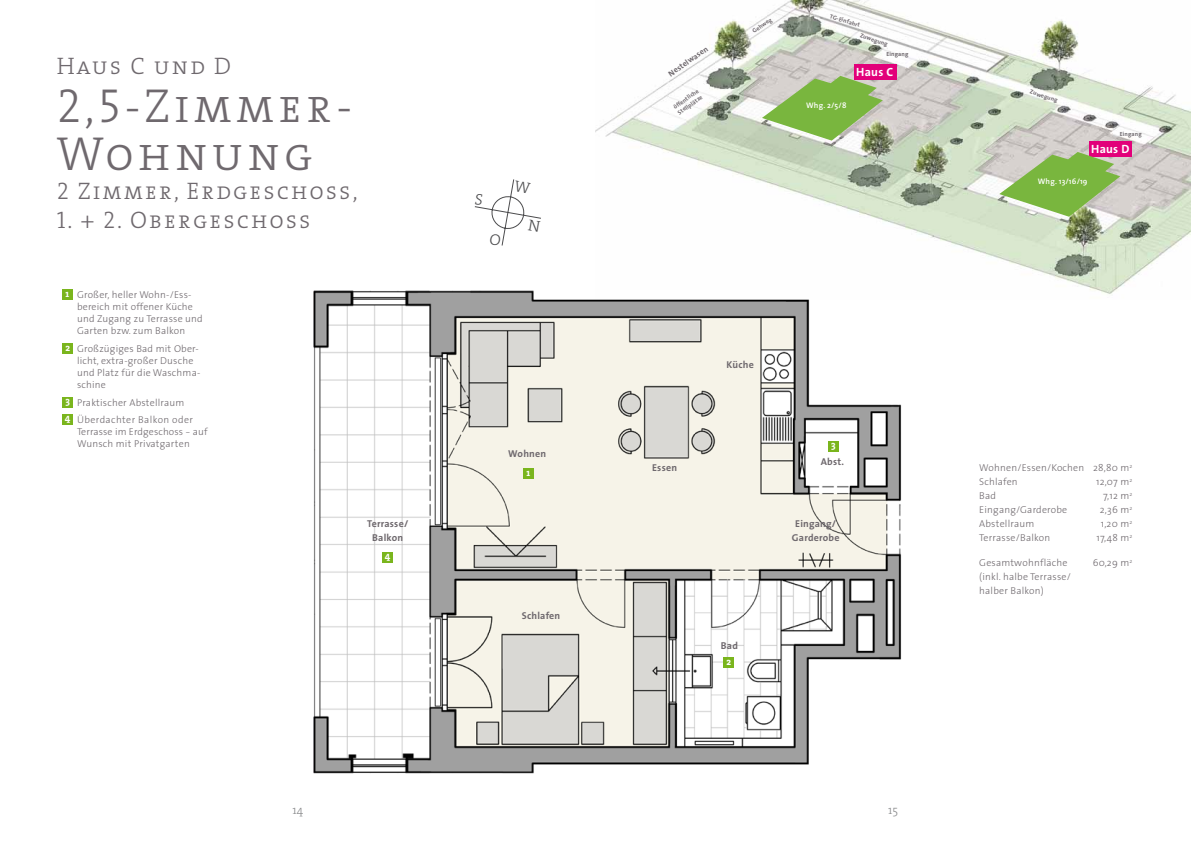
<style>
.page{position:relative;width:1191px;height:842px;background:#fff}
.page>*{position:absolute;margin:0;border:0;box-sizing:border-box;transform-origin:0 0}
.t1{font:48px/48px "The Serif Light Caps";letter-spacing:.08em;color:#6f696e}
.t2{font:24px "The Serif Light Caps";letter-spacing:.08em;color:#6f696e}
.t3{font:700 12px "The Sans";letter-spacing:.02em;color:#fff}
.t4{font:300 12px "The Serif";color:#87888a}
.t5{font:300 10px/12px "The Sans";letter-spacing:.02em;color:#6f696e}
.t6{font:700 10px/14px "The Sans";letter-spacing:.02em;color:#6f696e;text-align:center}
.t7{font:700 10px/16.7px "The Serif";color:#fff}
.t8{font:600 8px "The Sans";letter-spacing:.02em;color:#fff}
.t9{font:700 8px "The Sans";color:#6f696e}
.t10{font:700 6px/7.2px "The Sans";letter-spacing:.02em;color:#6f696e}
.s1{font-family:"The Serif";font-weight:700;color:#fff}
</style>
<div class="page">
<img style="left:595px;top:0;width:596px;height:294px">
<img style="left:313px;top:279px;width:614px;height:495px">
<div style="left:62px;top:289px;width:11px;height:11px;background:#7ab51d"></div>
<div style="left:62px;top:343px;width:11px;height:11px;background:#7ab51d"></div>
<div style="left:62px;top:397px;width:11px;height:11px;background:#7ab51d"></div>
<div style="left:62px;top:414px;width:11px;height:11px;background:#7ab51d"></div>
<div style="left:523px;top:468px;width:11px;height:11px;background:#7ab51d"></div>
<div style="left:723px;top:657px;width:11px;height:11px;background:#7ab51d"></div>
<div style="left:382px;top:552px;width:11px;height:11px;background:#7ab51d"></div>
<div style="left:828px;top:441px;width:11px;height:11px;background:#7ab51d"></div>
<div style="left:1089px;top:142px;width:43px;height:15px;background:#e2007a"></div>
<svg style="left:762px;top:76px;width:121px;height:65px;background:#9ec079"></svg>
<div style="left:853px;top:65px;width:43px;height:15px;background:#e2007a"></div>
<svg style="left:999px;top:152px;width:121px;height:65px;background:#a2bf7c"></svg>
<svg style="left:474px;top:179px;width:67px;height:67px"></svg>
<h2 class="t2" style="left:57px;top:46px;width:176px">Haus C und D</h2>
<h1 class="t1" style="left:57px;top:81px;width:297px">2,5-Zimmer-<br>Wohnung</h1>
<h2 class="t2" style="left:57px;top:171px;width:302px">2 Zimmer, Erdgeschoss,</h2>
<h2 class="t2" style="left:57px;top:200px;width:255px">1. + 2. Obergeschoss</h2>
<p class="t5" style="left:77px;top:288px;width:127px;text-indent:-12px"><span class="s1">1</span> Großer, heller Wohn-/Ess&shy;bereich mit offener Küche und Zugang zu Terrasse und<br>Garten bzw. zum Balkon</p>
<p class="t5" style="left:77px;top:342px;width:125px">Großzügiges Bad mit Ober&shy;licht, extra-großer Dusche und Platz für die Waschma&shy;schine</p>
<p class="t5" style="left:77px;top:393px;width:117px;line-height:17.7px">Praktischer Abstellraum<br>Überdachter Balkon oder</p>
<p class="t5" style="left:77px;top:426px;width:132px">Terrasse im Erdgeschoss - auf<br>Wunsch mit Privatgarten</p>
<p class="t7" style="left:65px;top:339px;width:6px">2</p>
<p class="t7" style="left:65px;top:392px;width:7px">3<br>4</p>
<p class="t6" style="left:367px;top:517px;width:42px">Terrasse/<br>Balkon</p>
<p class="t7" style="left:385px;top:547px;width:7px">4</p>
<p class="t10" style="left:831px;top:12px;width:33px;rotate:17deg">TG-Einfahrt</p>
<p class="t10" style="left:751px;top:29px;width:24px;rotate:-35deg">Gehweg</p>
<p class="t10" style="left:861px;top:32px;width:30px;rotate:18deg">Zuwegung</p>
<p class="t9" style="left:665px;top:69px;width:48px;rotate:-35deg">Nestelwasen</p>
<p class="t10" style="left:886px;top:50px;width:23px">Eingang</p>
<p class="t3" style="left:856px;top:62px;width:38px">Haus C</p>
<p class="t10" style="left:672px;top:104px;width:31px;rotate:-35deg">öffentliche<br>Stellplätze</p>
<p class="t8" style="left:806px;top:98px;width:42px">Whg. 2/5/8</p>
<p class="t6" style="left:508px;top:446px;width:39px">Wohnen</p>
<p class="t7" style="left:526px;top:464px;width:5px">1</p>
<p class="t6" style="left:522px;top:608px;width:40px">Schlafen</p>
<p class="t6" style="left:652px;top:461px;width:26px">Essen</p>
<p class="t6" style="left:726px;top:357px;width:29px">Küche</p>
<p class="t7" style="left:831px;top:436px;width:6px">3</p>
<p class="t6" style="left:821px;top:454px;width:25px">Abst.</p>
<p class="t6" style="left:792px;top:516px;width:49px">Eingang/<br>Garderobe</p>
<p class="t6" style="left:721px;top:639px;width:19px">Bad</p>
<p class="t7" style="left:726px;top:653px;width:6px">2</p>
<p class="t4" style="left:292px;top:800px;width:12px">14</p>
<p class="t4" style="left:888px;top:800px;width:11px">15</p>
<p class="t10" style="left:1031px;top:88px;width:30px;rotate:18deg">Zuwegung</p>
<p class="t10" style="left:1119px;top:130px;width:23px">Eingang</p>
<p class="t3" style="left:1091px;top:139px;width:40px">Haus D</p>
<p class="t8" style="left:1037px;top:174px;width:51px">Whg. 13/16/19</p>
<p class="t5" style="left:979px;top:460px;width:155px;line-height:14px">Wohnen/Essen/Kochen 28,80 m<sup>2<br></sup>Schlafen</p>
<p class="t5" style="left:1096px;top:475px;width:37px">12,07 m<sup>2</sup></p>
<p class="t5" style="left:979px;top:489px;width:18px">Bad</p>
<p class="t5" style="left:1103px;top:489px;width:31px">7,12 m<sup>2</sup></p>
<p class="t5" style="left:979px;top:503px;width:90px">Eingang/Garderobe</p>
<p class="t5" style="left:1099px;top:503px;width:34px">2,36 m<sup>2</sup></p>
<p class="t5" style="left:979px;top:517px;width:56px">Abstellraum</p>
<p class="t5" style="left:1100px;top:517px;width:33px">1,20 m<sup>2</sup></p>
<p class="t5" style="left:979px;top:531px;width:73px">Terrasse/Balkon</p>
<p class="t5" style="left:1096px;top:531px;width:37px">17,48 m<sup>2</sup></p>
<p class="t5" style="left:979px;top:556px;width:90px">Gesamtwohnfläche</p>
<p class="t5" style="left:1092px;top:556px;width:41px">60,29 m<sup>2</sup></p>
<p class="t5" style="left:979px;top:569px;width:93px;line-height:14px">(inkl. halbe Terrasse/ halber Balkon)</p>
</div>
